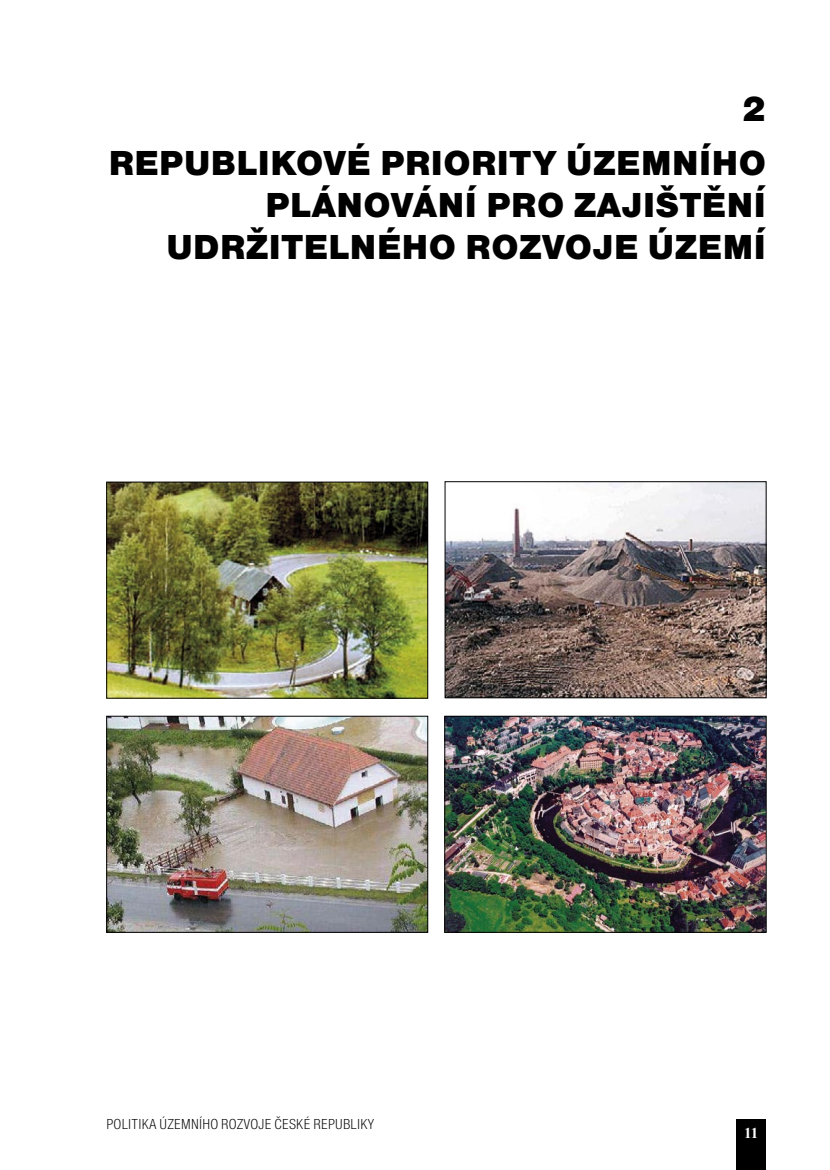
<style>
.page{position:relative;width:830px;height:1170px;background:#fff}
.page>*{position:absolute;margin:0;border:0;box-sizing:border-box;transform-origin:0 0}
.t1{font:36px "Nimbus Sans DOT Blac";letter-spacing:.015em;color:#000}
.t2{font:15px "Nimbus Sans DOT Ligh Cond";letter-spacing:.015em;color:#000}
.t3{font:700 15px "Times New Roman";color:#fff}
</style>
<div class="page">
<div style="left:736px;top:1118px;width:29px;height:51px;background:#000"></div>
<img style="left:108px;top:483px;width:318px;height:213px">
<div style="left:106px;top:481px;width:322px;height:217px;border:1px solid #000"></div>
<img style="left:108px;top:717px;width:318px;height:213px">
<div style="left:106px;top:715px;width:322px;height:217px;border:1px solid #000"></div>
<img style="left:446px;top:717px;width:318px;height:213px">
<div style="left:444px;top:715px;width:322px;height:217px;border:1px solid #000"></div>
<img style="left:446px;top:483px;width:318px;height:213px">
<div style="left:444px;top:481px;width:322px;height:217px;border:1px solid #000"></div>
<p class="t1" style="left:741px;top:88px;width:26px">2</p>
<p class="t1" style="left:109px;top:142px;width:100px">REPUBLIKOVÉ</p>
<p class="t1" style="left:380px;top:142px;width:48px">PRIORITY</p>
<p class="t1" style="left:566px;top:142px;width:26px">ÚZEMNÍHO</p>
<p class="t1" style="left:265px;top:184px;width:97px">PLÁNOV</p>
<p class="t1" style="left:413px;top:184px;width:120px">ÁNÍ PROZAJI</p>
<p class="t1" style="left:655px;top:184px;width:91px">ŠTĚNÍ</p>
<p class="t1" style="left:166px;top:226px;width:127px">UDRŽITELNÉHO</p>
<p class="t1" style="left:465px;top:226px;width:26px">ROZVOJE</p>
<p class="t1" style="left:647px;top:226px;width:25px">ÚZEMÍ</p>
<p class="t2" style="left:106px;top:1115px;width:269px">POLITIKA ÚZEMNÍHO ROZVOJE ČESKÉ REPUBLIKY</p>
<p class="t3" style="left:743px;top:1122px;width:16px">11</p>
</div>
